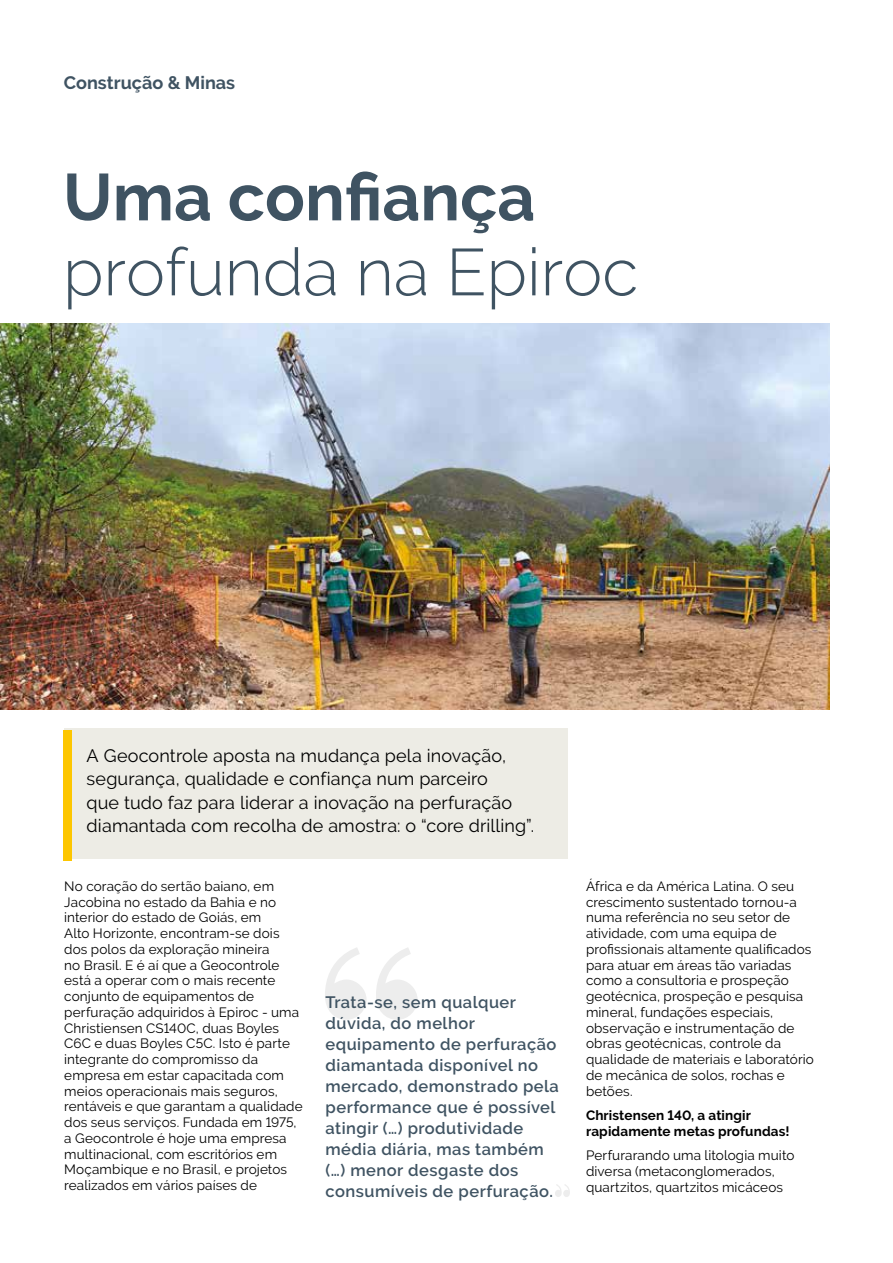
<style>
.page{position:relative;width:893px;height:1263px;background:#fff}
.page>*{position:absolute;margin:0;border:0;box-sizing:border-box;transform-origin:0 0}
.t1{font:300 66px "Raleway";color:#3f5362}
.t2{font:700 66px "Raleway";color:#3f5362}
.t3{font:18px/23.2px "Raleway";letter-spacing:.005em;color:#000}
.t4{font:700 18px "Raleway";color:#3f5362}
.t5{font:600 16.5px/21px "Raleway";letter-spacing:.03em;color:#3f5362}
.t6{font:13.5px/15.8px "Raleway";letter-spacing:.01em;color:#000}
.t7{font:700 13.5px/15.8px "Raleway";letter-spacing:.01em;color:#000}
</style>
<div class="page">
<div style="left:64px;top:728px;width:503px;height:131px;background:#edece5"></div>
<div style="left:64px;top:730px;width:8px;height:130px;background:#fdc600"></div>
<img style="left:0;top:323px;width:829px;height:386px">
<svg style="left:325px;top:948px;width:93px;height:72px"></svg>
<svg style="left:555px;top:1184px;width:15px;height:13px"></svg>
<h2 class="t4" style="left:64px;top:73px;width:173px">Construção &amp; Minas</h2>
<h1 class="t2" style="left:63px;top:159px;width:474px">Uma confiança</h1>
<h1 class="t1" style="left:63px;top:234px;width:577px">profunda na Epiroc</h1>
<h2 class="t3" style="left:87px;top:744px;width:449px">A Geocontrole aposta na mudança pela inovação, segurança, qualidade e confiança num parceiro<br>que tudo faz para liderar a inovação na perfuração diamantada com recolha de amostra: o “core drilling”.</h2>
<p class="t6" style="left:64px;top:878px;width:240px">No coração do sertão baiano, em<br>Jacobina no estado da Bahia e no interior do estado de Goiás, em<br>Alto Horizonte, encontram-se dois dos polos da exploração mineira<br>no Brasil. E é aí que a Geocontrole está a operar com o mais recente conjunto de equipamentos de perfuração adquiridos à Epiroc - uma<br>Christiensen CS140C, duas Boyles<br>C6C e duas Boyles C5C. Isto é parte integrante do compromisso da empresa em estar capacitada com meios operacionais mais seguros, rentáveis e que garantam a qualidade dos seus serviços. Fundada em 1975, a Geocontrole é hoje uma empresa multinacional, com escritórios em<br>Moçambique e no Brasil, e projetos realizados em vários países de</p>
<p class="t6" style="left:586px;top:878px;width:229px">África e da América Latina. O seu crescimento sustentado tornou-a numa referência no seu setor de atividade, com uma equipa de profissionais altamente qualificados para atuar em áreas tão variadas como a consultoria e prospeção geotécnica, prospeção e pesquisa mineral, fundações especiais, observação e instrumentação de obras geotécnicas, controle da qualidade de materiais e laboratório de mecânica de solos, rochas e betões.</p>
<p class="t5" style="left:325px;top:992px;width:235px">Trata-se, sem qualquer dúvida, do melhor equipamento de perfuração diamantada disponível no mercado, demonstrado pela performance que é possível atingir (…) produtividade média diária, mas também (…) menor desgaste dos consumíveis de perfuração.</p>
<p class="t7" style="left:586px;top:1107px;width:205px">Christensen 140, a atingir rapidamente metas profundas!</p>
<p class="t6" style="left:586px;top:1147px;width:210px">Perfurarando uma litologia muito diversa (metaconglomerados, quartzitos, quartzitos micáceos</p>
</div>
